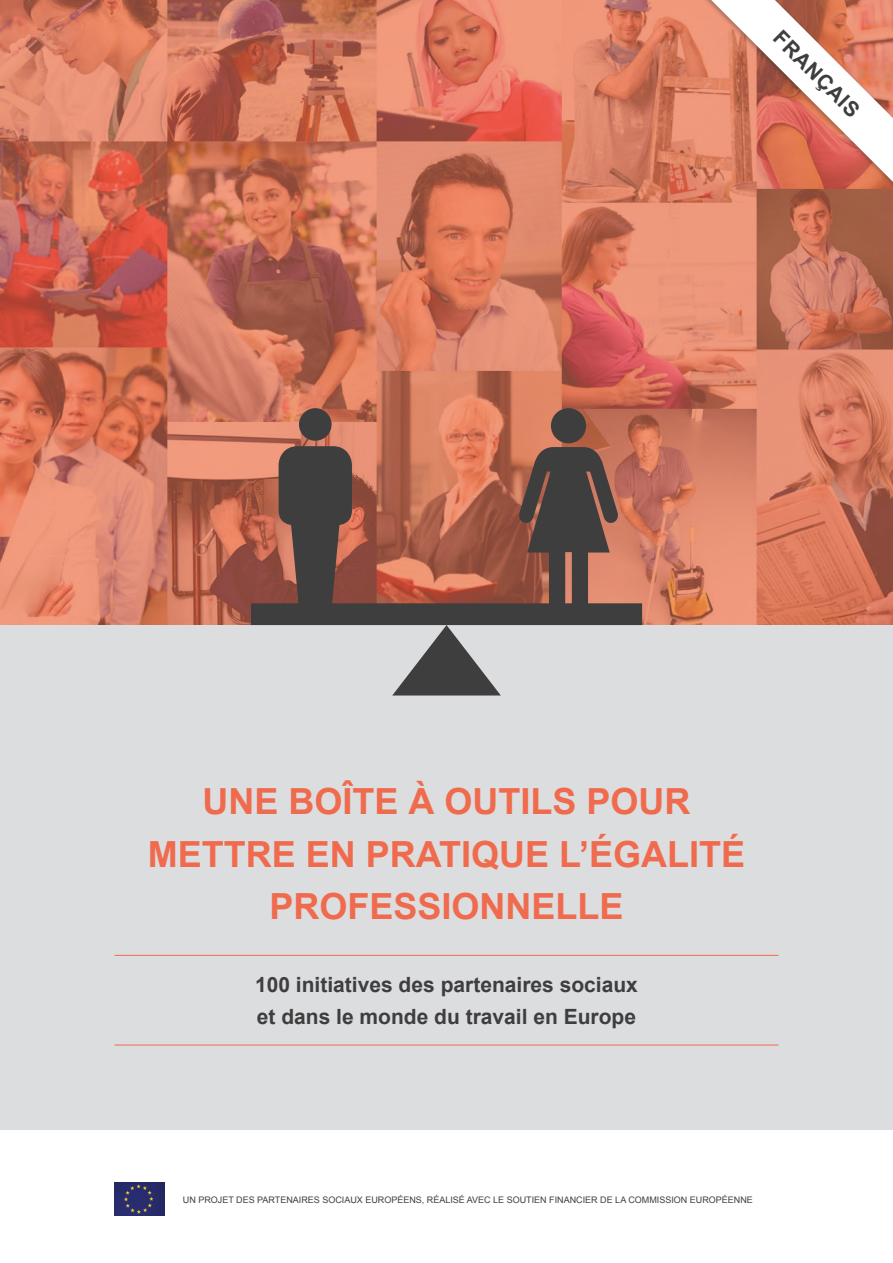
<style>
.page{position:relative;width:893px;height:1263px;background:#fff}
.page>*{position:absolute;margin:0;border:0;box-sizing:border-box;transform-origin:0 0}
.t1{font:700 36px/52.5px "Arial";color:#f06b4e;text-align:center}
.t2{font:700 21px/31.5px "Arial";color:#3e3e3f}
.t3{font:9px "Arial";color:#3e3e3f}
</style>
<div class="page">
<img style="left:0;top:0;width:893px;height:625px">
<div style="left:0;top:625px;width:893px;height:504px;background:#dcdddf"></div>
<svg style="left:392px;top:625px;width:109px;height:70px"></svg>
<svg style="left:251px;top:446px;width:391px;height:179px;background:#945b4b"></svg>
<div style="left:299px;top:408px;width:33px;height:33px;background:#3e3e3f;border-radius:50%"></div>
<svg style="left:516px;top:447px;width:104px;height:179px;background:#6d5149"></svg>
<div style="left:551px;top:408px;width:35px;height:35px;background:#3e3e3f;border-radius:50%"></div>
<img style="left:114px;top:1182px;width:51px;height:33px">
<div style="left:662px;top:0;width:231px;height:223px;background:#231f20;opacity:.39"></div>
<svg style="left:711px;top:0;width:182px;height:182px"></svg>
<hr style="left:114px;top:955px;width:664px;height:1px;background:#f06b4e">
<hr style="left:114px;top:1045px;width:664px;height:1px;background:#f06b4e">
<h2 class="t2" style="left:788px;top:24px;width:114px;rotate:45deg">FRANÇAIS</h2>
<h1 class="t1" style="left:148px;top:776px;width:599px">UNE BOÎTE À OUTILS POUR<br>METTRE EN PRATIQUE L’ÉGALITÉ<br>PROFESSIONNELLE</h1>
<h2 class="t2" style="left:255px;top:969px;width:384px">100 initiatives des partenaires sociaux et dans le monde du travail en Europe</h2>
<p class="t3" style="left:183px;top:1194px;width:571px">UN PROJET DES PARTENAIRES SOCIAUX EUROPÉENS, RÉALISÉ AVEC LE SOUTIEN FINANCIER DE LA COMMISSION EUROPÉENNE</p>
</div>
